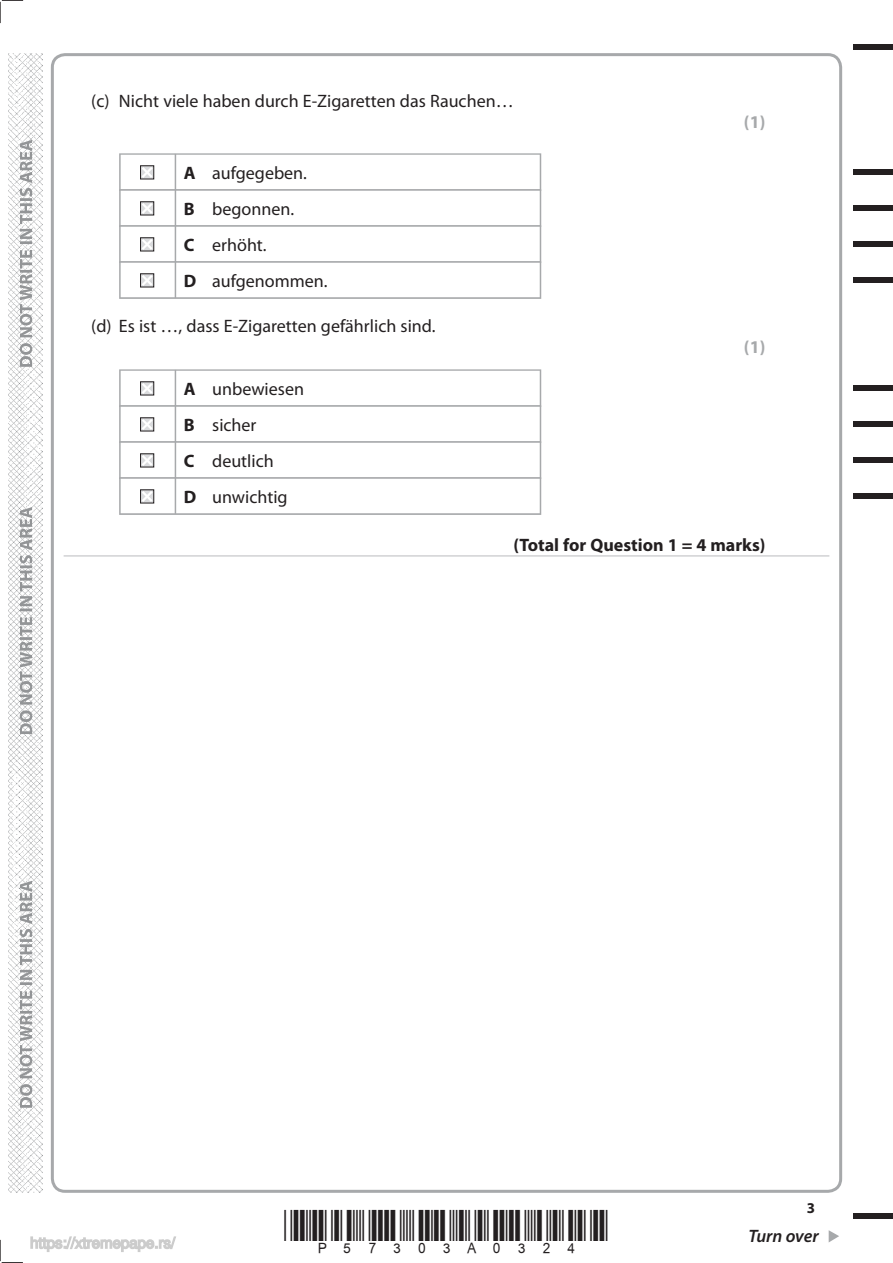
<style>
.page{position:relative;width:893px;height:1263px;background:#fff}
.page>*{position:absolute;margin:0;border:0;box-sizing:border-box;transform-origin:0 0}
.t1{font:18px/36px "Myriad Pro";color:#231f20}
.t2{font:700 18px "Myriad Pro";color:#231f20}
.t3{font:italic 600 18px "Myriad Pro";letter-spacing:-.005em;color:#231f20}
.t4{font:700 18px "Myriad Pro";color:#a7a9ab}
.t5{font:700 15px "Myriad Pro";color:#231f20}
.s1{font-weight:700}
</style>
<div class="page">
<img style="left:8px;top:53px;width:34px;height:1140px">
<svg style="left:828px;top:1230px;width:11px;height:12px"></svg>
<div style="left:853px;top:44px;width:39px;height:5px;background:#231f20"></div>
<div style="left:853px;top:1214px;width:39px;height:5px;background:#231f20"></div>
<svg style="left:0;top:0;width:23px;height:23px"></svg>
<svg style="left:0;top:1240px;width:23px;height:23px"></svg>
<svg style="left:20px;top:140px;width:12px;height:968px"></svg>
<svg style="left:119px;top:153px;width:422px;height:36px"></svg>
<div style="left:121px;top:155px;width:418px;height:34px;background:#fff"></div>
<svg style="left:119px;top:189px;width:422px;height:36px"></svg>
<div style="left:121px;top:191px;width:418px;height:34px;background:#fff"></div>
<svg style="left:119px;top:225px;width:422px;height:36px"></svg>
<div style="left:121px;top:227px;width:418px;height:34px;background:#fff"></div>
<div style="left:119px;top:261px;width:422px;height:38px;background:#bebfc1"></div>
<div style="left:121px;top:263px;width:418px;height:34px;background:#fff"></div>
<svg style="left:119px;top:369px;width:422px;height:36px"></svg>
<div style="left:121px;top:371px;width:418px;height:34px;background:#fff"></div>
<svg style="left:119px;top:405px;width:422px;height:36px"></svg>
<div style="left:121px;top:407px;width:418px;height:34px;background:#fff"></div>
<svg style="left:119px;top:441px;width:422px;height:36px"></svg>
<div style="left:121px;top:443px;width:418px;height:34px;background:#fff"></div>
<div style="left:119px;top:477px;width:422px;height:38px;background:#bebfc1"></div>
<div style="left:121px;top:479px;width:418px;height:34px;background:#fff"></div>
<hr style="left:64px;top:555px;width:765px;height:2px;background:#d1d2d4">
<svg style="left:140px;top:165px;width:15px;height:15px"></svg>
<hr style="left:175px;top:154px;width:1px;height:36px;background:#a7a9ab">
<svg style="left:140px;top:201px;width:15px;height:15px"></svg>
<hr style="left:175px;top:190px;width:1px;height:36px;background:#a7a9ab">
<svg style="left:140px;top:237px;width:15px;height:15px"></svg>
<hr style="left:175px;top:226px;width:1px;height:36px;background:#a7a9ab">
<svg style="left:140px;top:273px;width:15px;height:15px"></svg>
<hr style="left:175px;top:262px;width:1px;height:36px;background:#a7a9ab">
<svg style="left:140px;top:381px;width:15px;height:15px"></svg>
<hr style="left:175px;top:370px;width:1px;height:36px;background:#a7a9ab">
<svg style="left:140px;top:417px;width:15px;height:15px"></svg>
<hr style="left:175px;top:406px;width:1px;height:36px;background:#a7a9ab">
<svg style="left:140px;top:453px;width:15px;height:15px"></svg>
<hr style="left:175px;top:442px;width:1px;height:36px;background:#a7a9ab">
<svg style="left:140px;top:489px;width:15px;height:15px"></svg>
<hr style="left:175px;top:478px;width:1px;height:36px;background:#a7a9ab">
<div style="left:853px;top:169px;width:39px;height:6px;background:#231f20"></div>
<div style="left:853px;top:205px;width:39px;height:6px;background:#231f20"></div>
<div style="left:853px;top:241px;width:39px;height:6px;background:#231f20"></div>
<div style="left:853px;top:277px;width:39px;height:6px;background:#231f20"></div>
<div style="left:853px;top:385px;width:39px;height:6px;background:#231f20"></div>
<div style="left:853px;top:421px;width:39px;height:6px;background:#231f20"></div>
<div style="left:853px;top:457px;width:39px;height:6px;background:#231f20"></div>
<div style="left:853px;top:493px;width:39px;height:6px;background:#231f20"></div>
<svg style="left:30px;top:1236px;width:146px;height:16px"></svg>
<p class="t1" style="left:91px;top:84px;width:424px">(c) Nicht viele haben durch E-Zigaretten das Rauchen…</p>
<p class="t1" style="left:184px;top:156px;width:145px"><span class="s1">A</span> aufgegeben.<br><span class="s1">B</span> begonnen.<br><span class="s1">C</span> erhöht.<br><span class="s1">D</span> aufgenommen.</p>
<p class="t1" style="left:91px;top:308px;width:346px">(d) Es ist …, dass E-Zigaretten gefährlich sind.</p>
<p class="t1" style="left:184px;top:372px;width:122px"><span class="s1">A</span> unbewiesen<br><span class="s1">B</span> sicher<br><span class="s1">C</span> deutlich<br><span class="s1">D</span> unwichtig</p>
<p class="t4" style="left:744px;top:115px;width:23px">(1)</p>
<p class="t4" style="left:744px;top:340px;width:23px">(1)</p>
<p class="t2" style="left:513px;top:538px;width:254px">(Total for Question 1 = 4 marks)</p>
<p class="t5" style="left:806px;top:1202px;width:10px">3</p>
<p class="t3" style="left:748px;top:1226px;width:72px">Turn over</p>
</div>
